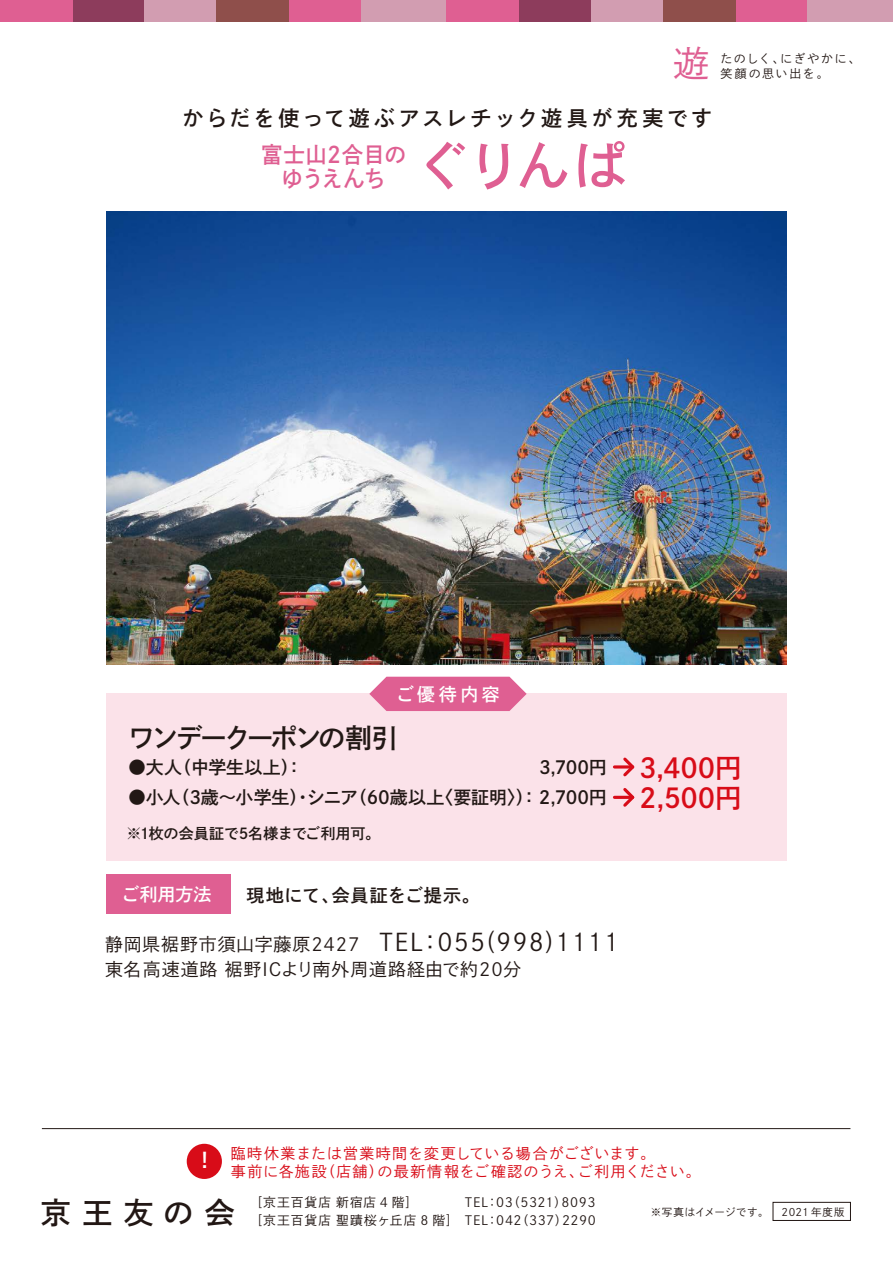
<style>
.page{position:relative;width:893px;height:1263px;background:#fff}
.page>*{position:absolute;margin:0;border:0;box-sizing:border-box;transform-origin:0 0}
.t1{font:52.5px "Shuei Go Kin Std B";color:#df5f92}
.t2{font:36px "Shuei Go Kin Std L";color:#df5f92}
.t3{font:30px "Shuei Go Kin Std B";letter-spacing:.385em;color:#221714}
.t4{font:27px "Shuei Go Kin Std B";letter-spacing:-.11em;color:#221815}
.t5{font:22.5px "Shuei Go Kin Std B";letter-spacing:.005em;color:#df5f92;scale:.95 1}
.t6{font:21px "Shuei Go Kin Std B";letter-spacing:.155em;color:#221815}
.t7{font:18px "Shuei Go Kin Std B";letter-spacing:-.005em;color:#221815}
.t8{font:18px/24.8px "Shuei Go Kin Std L";letter-spacing:.05em;color:#221815}
.t9{font:18px "Shuei Go Kin Std B";letter-spacing:.055em;color:#221815}
.t10{font:18px "Shuei Go Kin Std B";letter-spacing:.095em;color:#fff}
.t11{font:15px/18px "Shuei Go Kin Std L";letter-spacing:.065em;color:#d80c18}
.t12{font:15px "Shuei Go Kin Std B";letter-spacing:-.015em;color:#221815}
.t13{font:12.75px/18px "Shuei Go Kin Std L";letter-spacing:.06em;color:#221714}
.t14{font:12px "Shuei Go Kin Std L";letter-spacing:.125em;color:#221714}
.t15{font:10.5px "Shuei Go Kin Std L";letter-spacing:.025em;color:#221714}
.s1{font-size:27px;color:#d80c18}
.s2{font-size:24px}
.s3{font-family:"Shuei Go Kin Std B";font-size:21.3px;color:#fff}
</style>
<div class="page">
<div style="left:289px;top:0;width:72px;height:21px;background:#df5f92"></div>
<div style="left:361px;top:0;width:85px;height:21px;background:#d29db1"></div>
<div style="left:72px;top:0;width:72px;height:21px;background:#8d3c5c"></div>
<div style="left:0;top:0;width:72px;height:21px;background:#df5f92"></div>
<div style="left:144px;top:0;width:73px;height:21px;background:#d29db1"></div>
<div style="left:217px;top:0;width:72px;height:21px;background:#8f4f4b"></div>
<div style="left:735px;top:0;width:73px;height:21px;background:#df5f92"></div>
<div style="left:808px;top:0;width:85px;height:21px;background:#d29db1"></div>
<div style="left:519px;top:0;width:72px;height:21px;background:#8d3c5c"></div>
<div style="left:446px;top:0;width:73px;height:21px;background:#df5f92"></div>
<div style="left:591px;top:0;width:72px;height:21px;background:#d29db1"></div>
<div style="left:663px;top:0;width:72px;height:21px;background:#8f4f4b"></div>
<hr style="left:42px;top:1128px;width:808px;height:1px;background:#221815">
<div style="left:773px;top:1202px;width:78px;height:19px;border:1px solid #221714"></div>
<div style="left:187px;top:1144px;width:35px;height:35px;background:#d80c18;border-radius:50%"></div>
<div style="left:106px;top:874px;width:125px;height:40px;background:#df5f92"></div>
<div style="left:106px;top:694px;width:681px;height:167px;background:#fbe2e9"></div>
<hr style="left:614px;top:765px;width:19px;height:3px;background:#d80c18">
<svg style="left:620px;top:757px;width:15px;height:20px"></svg>
<hr style="left:614px;top:796px;width:19px;height:3px;background:#d80c18">
<svg style="left:620px;top:788px;width:15px;height:19px"></svg>
<svg style="left:369px;top:677px;width:158px;height:34px;background:#e26f9c"></svg>
<img style="left:106px;top:211px;width:681px;height:454px">
<h2 class="t2" style="left:673px;top:40px;width:37px">遊</h2>
<p class="t14" style="left:720px;top:50px;width:142px">たのしく、にぎやかに、</p>
<p class="t14" style="left:720px;top:65px;width:110px">笑顔の思い出を。</p>
<p class="t6" style="left:182px;top:104px;width:531px">からだを使って遊ぶアスレチック遊具が充実です</p>
<p class="t5" style="left:261px;top:139px;width:154px">富士山2合目の</p>
<h1 class="t1" style="left:290px;top:129px;width:54px">　</h1>
<h1 class="t1" style="left:415px;top:129px;width:213px">ぐりんぱ</h1>
<p class="t5" style="left:281px;top:163px;width:111px">ゆうえんち</p>
<p class="t10" style="left:396px;top:682px;width:105px">ご優待内容</p>
<h3 class="t4" style="left:128px;top:719px;width:272px">ワンデークーポンの割引</h3>
<p class="t7" style="left:128px;top:755px;width:176px">●大人（中学生以上）：</p>
<p class="t7" style="left:539px;top:755px;width:204px">3,700円 <span class="s1">3,400円</span></p>
<p class="t7" style="left:128px;top:785px;width:615px">●小人（3歳～小学生）・シニア（60歳以上〈要証明〉）： 2,700円 <span class="s1">2,500円</span></p>
<p class="t12" style="left:127px;top:823px;width:256px">※1枚の会員証で5名様までご利用可。</p>
<p class="t10" style="left:121px;top:881px;width:91px">ご利用方法</p>
<p class="t9" style="left:246px;top:883px;width:235px">現地にて、会員証をご提示。</p>
<p class="t8" style="left:105px;top:931px;width:515px">静岡県裾野市須山字藤原2427　<span class="s2">TEL：055(998)1111</span>東名高速道路 裾野ICより南外周道路経由で約20分</p>
<p class="t11" style="left:231px;top:1144px;width:471px;text-indent:-29px"><span class="s3">!</span> 臨時休業または営業時間を変更している場合がございます。<br>事前に各施設（店舗）の最新情報をご確認のうえ、ご利用ください。</p>
<p class="t13" style="left:250px;top:1193px;width:210px">［京王百貨店 新宿店 4 階］<br>［京王百貨店 聖蹟桜ヶ丘店 8 階］</p>
<p class="t15" style="left:782px;top:1205px;width:65px">2021 年度版</p>
<h3 class="t3" style="left:41px;top:1191px;width:196px">京王友の会</h3>
<p class="t13" style="left:465px;top:1193px;width:133px">TEL：03（5321）8093<br>TEL：042（337）2290</p>
<p class="t15" style="left:651px;top:1205px;width:119px">※写真はイメージです。</p>
</div>
